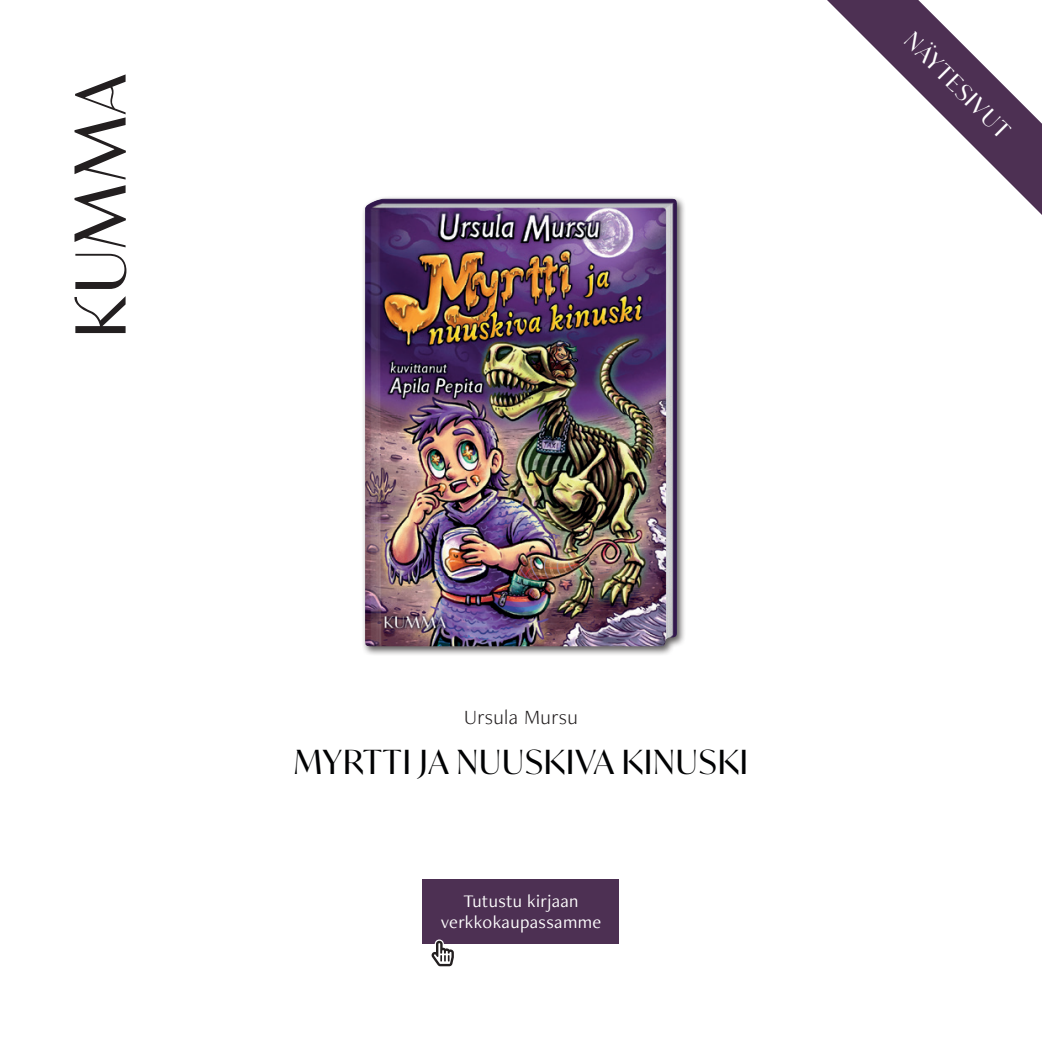
<style>
.page{position:relative;width:1042px;height:1042px;background:#fff}
.page>*{position:absolute;margin:0;border:0;box-sizing:border-box;transform-origin:0 0}
.t1{font:33.25px "Ivy Mode";letter-spacing:.03em;color:#010203}
.t2{font:22.75px "Ivy Mode";color:#fff}
.t3{font:300 21px "Freight Neo Pro";letter-spacing:.02em;color:#231f20}
.t4{font:18.38px/21px "Freight Neo Pro";letter-spacing:.02em;color:#fff;text-align:center}
</style>
<div class="page">
<svg style="left:827px;top:0;width:215px;height:215px"></svg>
<svg style="left:75px;top:254px;width:51px;height:35px"></svg>
<svg style="left:74px;top:296px;width:52px;height:37px"></svg>
<svg style="left:74px;top:74px;width:52px;height:173px"></svg>
<div style="left:361px;top:195px;width:325px;height:461px;background:#231f20;opacity:.75"></div>
<img style="left:365px;top:198px;width:312px;height:448px">
<div style="left:422px;top:879px;width:197px;height:64px;background:#4d3053"></div>
<svg style="left:428px;top:939px;width:29px;height:28px"></svg>
<p class="t2" style="left:919px;top:26px;width:139px;rotate:45deg">NÄYTESIVUT</p>
<p class="t3" style="left:464px;top:703px;width:115px">Ursula Mursu</p>
<h1 class="t1" style="left:294px;top:739px;width:456px">MYRTTI JA NUUSKIVA KINUSKI</h1>
<p class="t4" style="left:441px;top:889px;width:162px">Tutustu kirjaan verkkokaupassamme</p>
</div>
